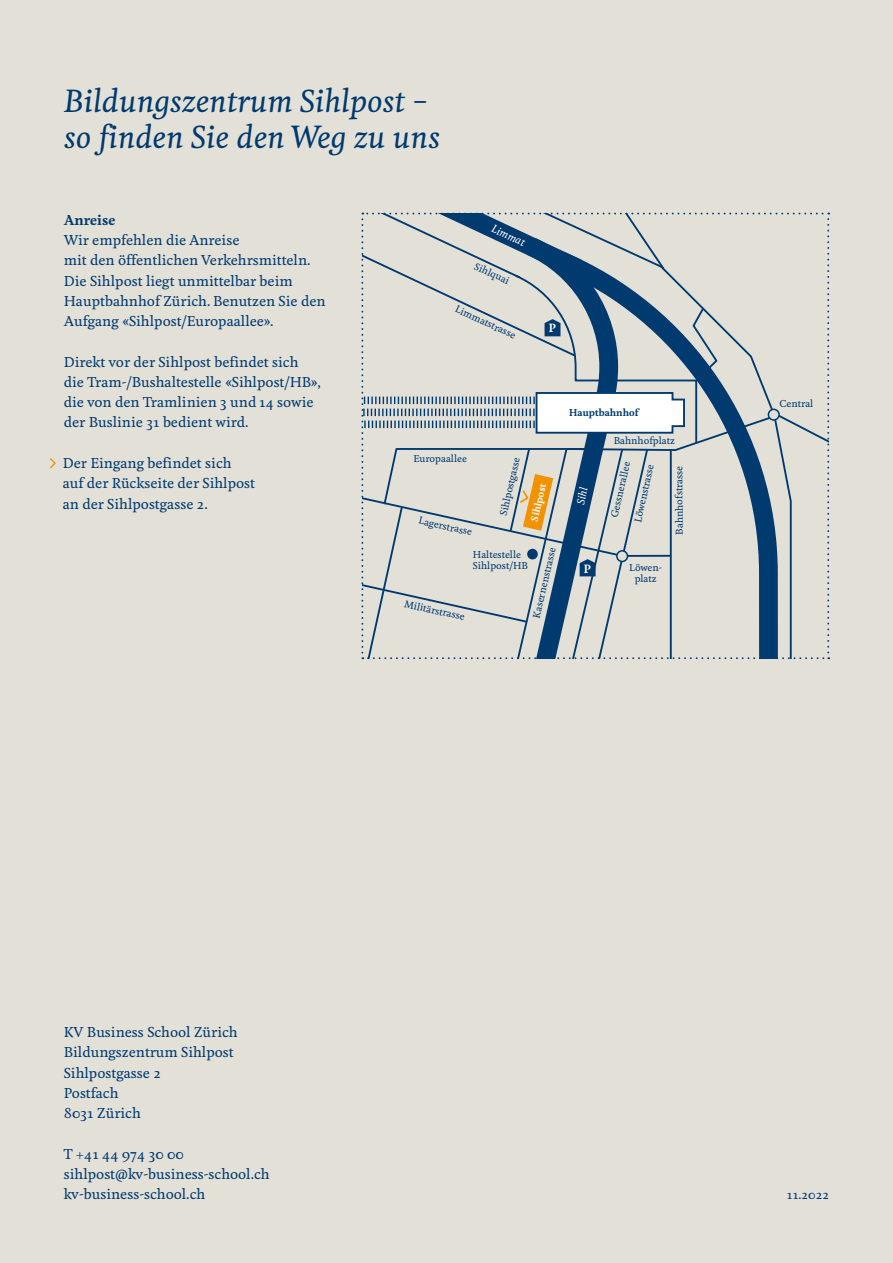
<style>
.page{position:relative;width:893px;height:1263px;background:#e3e0d8}
.page>*{position:absolute;margin:0;border:0;box-sizing:border-box;transform-origin:0 0}
.t1{font:italic 500 30px/36px "Feijoa";color:#003a6f}
.t2{font:500 13.5px/20.2px "Feijoa";color:#003a6f}
.t3{font:700 13.5px "Feijoa";color:#003a6f}
.t4{font:500 12px "Feijoa";color:#003a6f}
.t5{font:700 11.25px "Feijoa";color:#fff}
.t6{font:italic 500 10.35px "Feijoa";color:#fff}
.t7{font:500 9.45px "Feijoa";letter-spacing:-.01em;color:#003a6f}
.t8{font:500 9.3px/11.2px "Feijoa";color:#003a6f;text-align:center}
.t9{font:700 9.3px "Feijoa";color:#003a6f}
.t10{font:700 9.3px "Feijoa";color:#fff}
</style>
<div class="page">
<svg style="left:50px;top:458px;width:6px;height:10px"></svg>
<svg style="left:361px;top:213px;width:468px;height:446px"></svg>
<h1 class="t1" style="left:64px;top:84px;width:378px">Bildungszentrum Sihlpost – so finden Sie den Weg zu uns</h1>
<p class="t3" style="left:64px;top:210px;width:53px">Anreise</p>
<p class="t2" style="left:64px;top:230px;width:263px">Wir empfehlen die Anreise<br>mit den öffentlichen Verkehrsmitteln.<br>Die Sihlpost liegt unmittelbar beim Hauptbahnhof Zürich. Benutzen Sie den Aufgang «Sihlpost/Europaallee».</p>
<p class="t2" style="left:64px;top:352px;width:259px">Direkt vor der Sihlpost befindet sich die Tram-/Bushaltestelle «Sihlpost/HB», die von den Tramlinien 3 und 14 sowie der Buslinie 31 bedient wird.</p>
<p class="t2" style="left:63px;top:454px;width:194px">Der Eingang befindet sich auf der Rückseite der Sihlpost an der Sihlpostgasse 2.</p>
<p class="t6" style="left:495px;top:222px;width:37px;rotate:25deg">Limmat</p>
<p class="t8" style="left:477px;top:261px;width:39px;rotate:25deg">Sihlquai</p>
<p class="t8" style="left:458px;top:303px;width:67px;rotate:25deg">Limmatstrasse</p>
<p class="t5" style="left:549px;top:320px;width:9px">P</p>
<p class="t9" style="left:569px;top:406px;width:71px">Hauptbahnhof</p>
<p class="t8" style="left:614px;top:436px;width:63px">Bahnhofplatz</p>
<p class="t8" style="left:413px;top:453px;width:55px">Europaallee</p>
<p class="t7" style="left:420px;top:514px;width:56px;rotate:13deg">Lagerstrasse</p>
<p class="t8" style="left:498px;top:514px;width:61px;rotate:-77deg">Sihlpostgasse</p>
<p class="t8" style="left:609px;top:516px;width:59px;rotate:-77deg">Gessnerallee</p>
<p class="t7" style="left:632px;top:521px;width:61px;rotate:-78deg">Löwenstrasse</p>
<p class="t10" style="left:528px;top:519px;width:40px;rotate:-77deg">Sihlpost</p>
<p class="t6" style="left:574px;top:502px;width:19px;rotate:-77deg">Sihl</p>
<p class="t7" style="left:406px;top:597px;width:63px;rotate:13deg">Militärstrasse</p>
<p class="t8" style="left:531px;top:617px;width:74px;rotate:-77deg">Kasernenstrasse</p>
<p class="t8" style="left:473px;top:549px;width:57px;text-align:left">Haltestelle<br>Sihlpost/HB</p>
<p class="t5" style="left:584px;top:560px;width:9px">P</p>
<p class="t8" style="left:629px;top:562px;width:34px">Löwen&shy;platz</p>
<p class="t7" style="left:673px;top:535px;width:71px;rotate:-90deg">Bahnhofstrasse</p>
<p class="t8" style="left:779px;top:398px;width:35px">Central</p>
<p class="t2" style="left:64px;top:1022px;width:175px">KV Business School Zürich<br>Bildungszentrum Sihlpost<br>Sihlpostgasse 2<br>Postfach<br>8031 Zürich</p>
<p class="t2" style="left:64px;top:1144px;width:207px">T +41 44 974 30 00 sihlpost@kv-business-school.ch kv-business-school.ch</p>
<p class="t4" style="left:787px;top:1187px;width:44px">11.2022</p>
</div>
